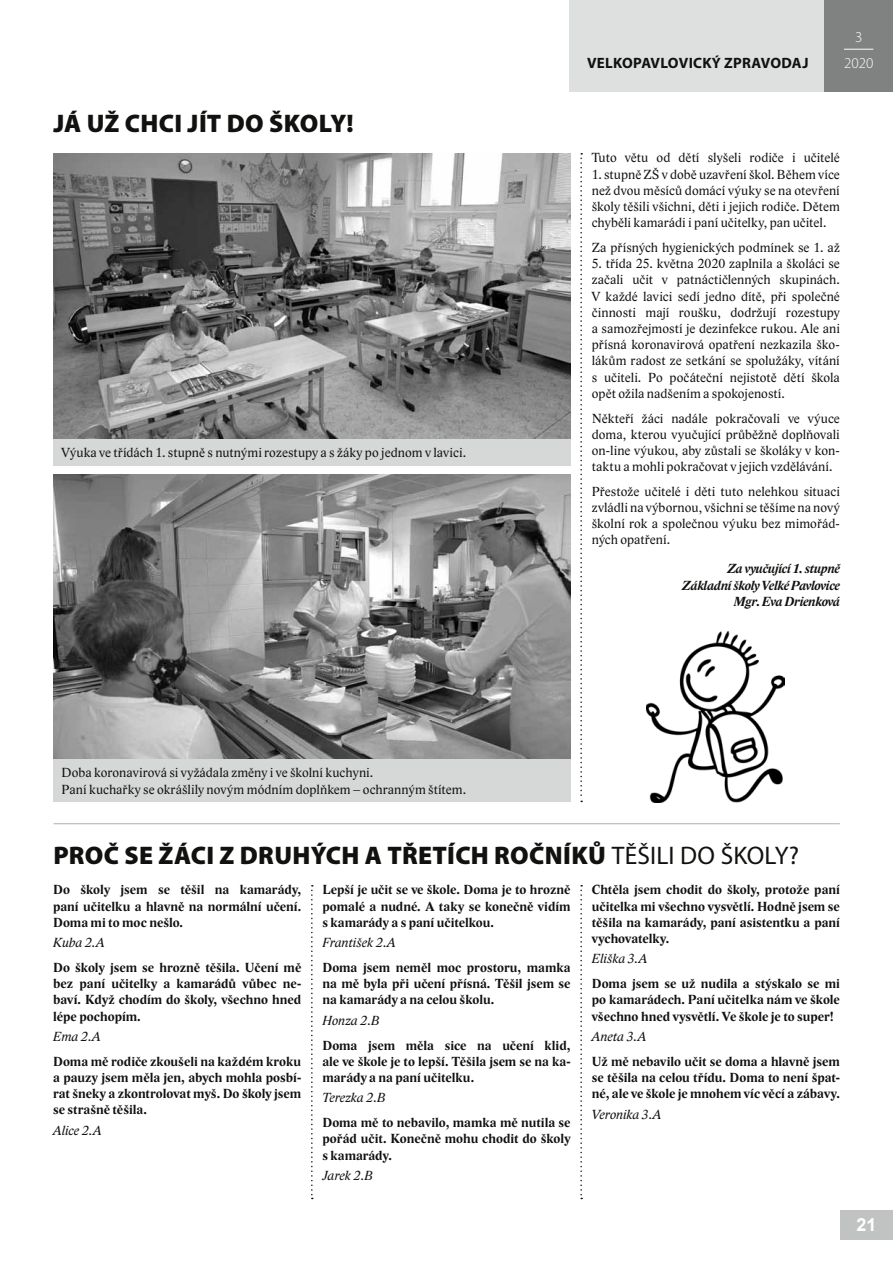
<style>
.page{position:relative;width:893px;height:1263px;background:#fff}
.page>*{position:absolute;margin:0;border:0;box-sizing:border-box;transform-origin:0 0}
.t1{font:900 25.5px "Myriad Pro";letter-spacing:.015em;color:#11110f}
.t2{font:700 18px "Arial";color:#fff}
.t3{font:700 15px "Myriad Pro";letter-spacing:.02em;color:#11110f}
.t4{font:300 15px/25.8px "Myriad Pro";color:#fff;text-align:center}
.t5{font:13.5px/16.2px "Lido ST";letter-spacing:.005em;color:#11110f;text-align:justify}
.t6{font:700 13.5px/16.2px "Lido ST";letter-spacing:.005em;color:#11110f;text-align:justify}
.t7{font:italic 13.5px "Lido ST";letter-spacing:-.005em;color:#11110f}
.t8{font:italic 700 13.5px/16.2px "Lido ST";letter-spacing:-.015em;color:#11110f;text-align:right}
.s1{font-weight:400}
</style>
<div class="page">
<div style="left:569px;top:0;width:324px;height:91px;background:#dedfdf"></div>
<div style="left:840px;top:1210px;width:53px;height:29px;background:#c1c3c3"></div>
<div style="left:824px;top:0;width:69px;height:91px;background:#808281"></div>
<svg style="left:844px;top:49px;width:29px;height:1px"></svg>
<img style="left:53px;top:153px;width:517px;height:286px">
<img style="left:53px;top:475px;width:517px;height:284px">
<div style="left:53px;top:439px;width:517px;height:26px;background:#d6d7d7"></div>
<div style="left:53px;top:759px;width:517px;height:43px;background:#d6d7d7"></div>
<svg style="left:311px;top:885px;width:2px;height:314px"></svg>
<svg style="left:580px;top:885px;width:2px;height:314px"></svg>
<svg style="left:580px;top:153px;width:2px;height:649px"></svg>
<hr style="left:54px;top:823px;width:786px;height:1px;background:#adafaf">
<img style="left:647px;top:631px;width:138px;height:171px">
<h1 class="t1" style="left:53px;top:109px;width:302px">JÁ UŽ CHCI JÍT DO ŠKOLY!</h1>
<p class="t5" style="left:62px;top:444px;width:406px">Výuka ve třídách 1. stupně s nutnými rozestupy a s žáky po jednom v lavici.</p>
<p class="t5" style="left:62px;top:765px;width:406px">Doba koronavirová si vyžádala změny i ve školní kuchyni.<br>Paní kuchařky se okrášlily novým módním doplňkem – ochranným štítem.</p>
<p class="t3" style="left:587px;top:53px;width:223px">VELKOPAVLOVICKÝ ZPRAVODAJ</p>
<p class="t4" style="left:844px;top:24px;width:31px">3<br>2020</p>
<p class="t5" style="left:592px;top:150px;width:250px">Tuto větu od dětí slyšeli rodiče i učitelé</p>
<p class="t5" style="left:592px;top:166px;width:250px">1. stupně ZŠ v době uzavření škol. Během více než dvou měsíců domácí výuky se na otevření školy těšili všichni, děti i jejich rodiče. Dětem chyběli kamarádi i paní učitelky, pan učitel.</p>
<p class="t5" style="left:592px;top:239px;width:250px">Za přísných hygienických podmínek se 1. až</p>
<p class="t5" style="left:592px;top:256px;width:250px">5. třída 25. května 2020 zaplnila a školáci se začali učit v patnáctičlenných skupinách.<br>V každé lavici sedí jedno dítě, při společné činnosti mají roušku, dodržují rozestupy a samozřejmostí je dezinfekce rukou. Ale ani přísná koronavirová opatření nezkazila ško&shy;lákům radost ze setkání se spolužáky, vítání s učiteli. Po počáteční nejistotě dětí škola opět ožila nadšením a spokojeností.</p>
<p class="t5" style="left:592px;top:410px;width:250px">Někteří žáci nadále pokračovali ve výuce doma, kterou vyučující průběžně doplňovali on-line výukou, aby zůstali se školáky v kon&shy;taktu a mohli pokračovat v jejich vzdělávání.</p>
<p class="t5" style="left:592px;top:483px;width:250px">Přestože učitelé i děti tuto nelehkou situaci zvládli na výbornou, všichni se těšíme na nový školní rok a společnou výuku bez mimořád&shy;ných opatření.</p>
<p class="t8" style="left:682px;top:561px;width:159px">Za vyučující 1. stupně<br>Základní školy Velké Pavlovice<br>Mgr. Eva Drienková</p>
<h1 class="t1" style="left:53px;top:841px;width:17px">PRO</h1>
<h1 class="t1" style="left:104px;top:841px;width:697px">Č SE ŽÁCI Z DRUHÝCH A TŘETÍCH ROČNÍKŮ <span class="s1">těšili do školy?</span></h1>
<p class="t6" style="left:322px;top:882px;width:250px">Lepší je učit se ve škole. Doma je to hrozně pomalé a nudné. A taky se konečně vidím s kamarády a s paní učitelkou.</p>
<p class="t7" style="left:322px;top:935px;width:75px">František 2.A</p>
<p class="t6" style="left:322px;top:959px;width:250px">Doma jsem neměl moc prostoru, mamka na mě byla při učení přísná. Těšil jsem se na kamarády a na celou školu.</p>
<p class="t7" style="left:322px;top:1012px;width:59px">Honza 2.B</p>
<p class="t6" style="left:322px;top:1037px;width:250px">Doma jsem měla sice na učení klid, ale ve škole je to lepší. Těšila jsem se na ka&shy;marády a na paní učitelku.</p>
<p class="t7" style="left:322px;top:1090px;width:65px">Terezka 2.B</p>
<p class="t6" style="left:322px;top:1114px;width:249px">Doma mě to nebavilo, mamka mě nutila se pořád učit. Konečně mohu chodit do školy s kamarády.</p>
<p class="t7" style="left:322px;top:1167px;width:52px">Jarek 2.B</p>
<p class="t6" style="left:592px;top:882px;width:250px">Chtěla jsem chodit do školy, protože paní učitelka mi všechno vysvětlí. Hodně jsem se těšila na kamarády, paní asistentku a paní vychovatelky.</p>
<p class="t7" style="left:592px;top:951px;width:57px">Eliška 3.A</p>
<p class="t6" style="left:592px;top:976px;width:250px">Doma jsem se už nudila a stýskalo se mi po kamarádech. Paní učitelka nám ve škole všechno hned vysvětlí. Ve škole je to super!</p>
<p class="t7" style="left:592px;top:1028px;width:56px">Aneta 3.A</p>
<p class="t6" style="left:592px;top:1053px;width:250px">Už mě nebavilo učit se doma a hlavně jsem se těšila na celou třídu. Doma to není špat&shy;né, ale ve škole je mnohem víc věcí a zábavy.</p>
<p class="t7" style="left:592px;top:1106px;width:71px">Veronika 3.A</p>
<p class="t6" style="left:53px;top:882px;width:250px">Do školy jsem se těšil na kamarády, paní učitelku a hlavně na normální učení.<br>Doma mi to moc nešlo.</p>
<p class="t7" style="left:53px;top:935px;width:53px">Kuba 2.A</p>
<p class="t6" style="left:53px;top:959px;width:250px">Do školy jsem se hrozně těšila. Učení mě bez paní učitelky a kamarádů vůbec ne&shy;baví. Když chodím do školy, všechno hned lépe pochopím.</p>
<p class="t7" style="left:53px;top:1028px;width:49px">Ema 2.A</p>
<p class="t6" style="left:53px;top:1053px;width:250px">Doma mě rodiče zkoušeli na každém kroku a pauzy jsem měla jen, abych mohla posbí&shy;rat šneky a zkontrolovat myš. Do školy jsem se strašně těšila.</p>
<p class="t7" style="left:53px;top:1122px;width:50px">Alice 2.A</p>
<h2 class="t2" style="left:856px;top:1212px;width:22px">21</h2>
</div>
